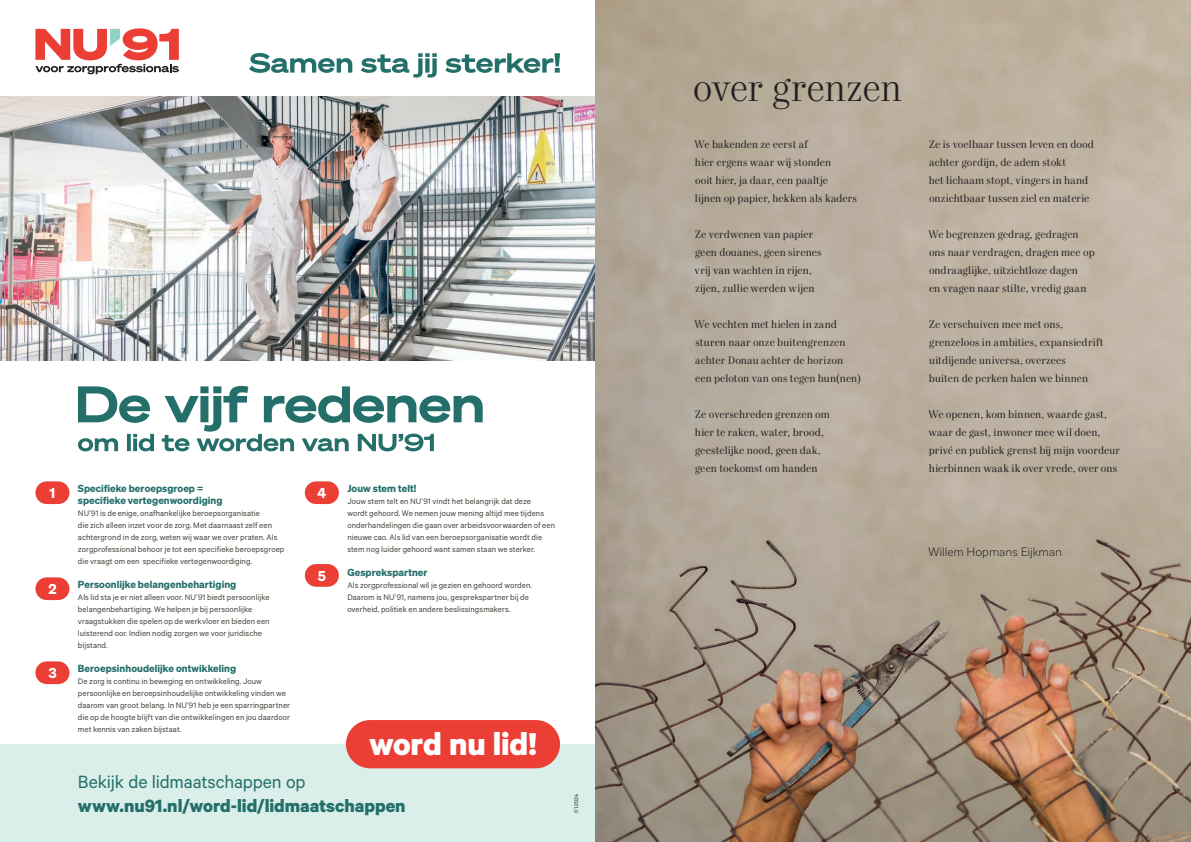
<style>
.page{position:relative;width:1191px;height:842px;background:#fff}
.page>*{position:absolute;margin:0;border:0;box-sizing:border-box;transform-origin:0 0}
.t1{font:300 40px "Mort Modern 07";letter-spacing:-.02em;color:#231f20}
.t2{font:700 35.5px "Calibre";letter-spacing:-.005em;color:#fff}
.t3{font:700 20px "Calibre";color:#246f6a}
.t4{font:20px "Calibre";letter-spacing:-.01em;color:#246f6a}
.t5{font:14px "Sohne Dreiviertelfett";color:#fff}
.t6{font:12px "Corporative Sans TAB";letter-spacing:-.005em;color:#231f20}
.t7{font:11px/18px "Mort Modern 08";letter-spacing:-.005em;color:#231f20}
.t8{font:10px/12px "Sohne Dreiviertelfett";letter-spacing:.005em;color:#246f6a}
.t9{font:9px/12px "Calibre";letter-spacing:.005em;color:#45483d}
.t10{font:6px "Calibre";color:#231f20}
</style>
<div class="page">
<div style="left:0;top:744px;width:595px;height:98px;background:#dbefea"></div>
<svg style="left:35px;top:28px;width:144px;height:46px"></svg>
<svg style="left:78px;top:386px;width:405px;height:66px"></svg>
<div style="left:346px;top:720px;width:214px;height:48px;background:#eb3e35;border-radius:24px"></div>
<div style="left:35px;top:481px;width:34px;height:23px;background:#eb3e35;border-radius:11px"></div>
<div style="left:305px;top:481px;width:34px;height:23px;background:#eb3e35;border-radius:11px"></div>
<div style="left:305px;top:564px;width:34px;height:23px;background:#eb3e35;border-radius:11px"></div>
<div style="left:35px;top:577px;width:34px;height:23px;background:#eb3e35;border-radius:11px"></div>
<div style="left:35px;top:661px;width:34px;height:23px;background:#eb3e35;border-radius:11px"></div>
<img style="left:0;top:97px;width:595px;height:263px">
<svg style="left:249px;top:53px;width:311px;height:25px"></svg>
<img style="left:595px;top:0;width:596px;height:842px">
<p class="t8" style="left:78px;top:482px;width:146px">Specifieke beroepsgroep = specifieke vertegenwoordiging</p>
<p class="t9" style="left:78px;top:507px;width:208px">NU’91 is de enige, onafhankelijke beroepsorganisatie<br>die zich alleen inzet voor de zorg. Met daarnaast zelf een achtergrond in de zorg, weten wij waar we over praten. Als zorgprofessional behoor je tot een specifieke beroepsgroep die vraagt om een specifieke vertegenwoordiging.</p>
<p class="t8" style="left:78px;top:578px;width:160px">Persoonlijke belangenbehartiging</p>
<p class="t9" style="left:78px;top:591px;width:193px">Als lid sta je er niet alleen voor. NU’91 biedt persoonlijke belangenbehartiging. We helpen je bij persoonlijke vraagstukken die spelen op de werkvloer en bieden een luisterend oor. Indien nodig zorgen we voor juridische bijstand.</p>
<p class="t8" style="left:78px;top:662px;width:160px">Beroepsinhoudelijke ontwikkeling</p>
<p class="t9" style="left:78px;top:675px;width:214px">De zorg is continu in beweging en ontwikkeling. Jouw persoonlijke en beroepsinhoudelijke ontwikkeling vinden we daarom van groot belang. In NU’91 heb je een sparringpartner die op de hoogte blijft van die ontwikkelingen en jou daardoor met kennis van zaken bijstaat.</p>
<h3 class="t5" style="left:50px;top:484px;width:7px">1</h3>
<h3 class="t5" style="left:317px;top:484px;width:10px">4</h3>
<h3 class="t5" style="left:318px;top:567px;width:10px">5</h3>
<h3 class="t5" style="left:48px;top:580px;width:10px">2</h3>
<h3 class="t5" style="left:48px;top:664px;width:10px">3</h3>
<p class="t8" style="left:347px;top:482px;width:71px">Jouw stem telt!</p>
<p class="t9" style="left:347px;top:495px;width:209px">Jouw stem telt en NU’91 vindt het belangrijk dat deze<br>wordt gehoord. We nemen jouw mening altijd mee tijdens onderhandelingen die gaan over arbeidsvoorwaarden of een nieuwe cao. Als lid van een beroepsorganisatie wordt die stem nog luider gehoord want samen staan we sterker.</p>
<p class="t8" style="left:347px;top:566px;width:82px">Gesprekspartner</p>
<p class="t9" style="left:347px;top:579px;width:186px">Als zorgprofessional wil je gezien en gehoord worden.<br>Daarom is NU’91, namens jou, gesprekspartner bij de overheid, politiek en andere beslissingsmakers.</p>
<h2 class="t2" style="left:369px;top:722px;width:169px">word nu lid!</h2>
<h3 class="t4" style="left:78px;top:770px;width:229px">Bekijk de lidmaatschappen op</h3>
<h3 class="t3" style="left:78px;top:793px;width:329px">www.nu91.nl/word-lid/lidmaatschappen</h3>
<p class="t10" style="left:572px;top:812px;width:20px;rotate:-90deg">01.2024</p>
<h1 class="t1" style="left:693px;top:64px;width:211px">over grenzen</h1>
<p class="t7" style="left:694px;top:136px;width:164px">We bakenden ze eerst af<br>hier ergens waar wij stonden<br>ooit hier, ja daar, een paaltje<br>lijnen op papier, hekken als kaders</p>
<p class="t7" style="left:694px;top:226px;width:129px">Ze verdwenen van papier geen douanes, geen sirenes vrij van wachten in rijen, zijen, zullie werden wijen</p>
<p class="t7" style="left:694px;top:316px;width:168px">We vechten met hielen in zand sturen naar onze buitengrenzen achter Donau achter de horizon een peloton van ons tegen hun(nen)</p>
<p class="t7" style="left:695px;top:406px;width:137px">Ze overschreden grenzen om hier te raken, water, brood, geestelijke nood, geen dak, geen toekomst om handen</p>
<p class="t7" style="left:928px;top:136px;width:167px">Ze is voelbaar tussen leven en dood achter gordijn, de adem stokt<br>het lichaam stopt, vingers in hand onzichtbaar tussen ziel en materie</p>
<p class="t7" style="left:928px;top:226px;width:168px">We begrenzen gedrag, gedragen ons naar verdragen, dragen mee op ondraaglijke, uitzichtloze dagen<br>en vragen naar stilte, vredig gaan</p>
<p class="t7" style="left:928px;top:316px;width:176px">Ze verschuiven mee met ons, grenzeloos in ambities, expansiedrift uitdijende universa, overzees<br>buiten de perken halen we binnen</p>
<p class="t7" style="left:928px;top:406px;width:193px">We openen, kom binnen, waarde gast, waar de gast, inwoner mee wil doen, privé en publiek grenst bij mijn voordeur hierbinnen waak ik over vrede, over ons</p>
<h3 class="t6" style="left:928px;top:545px;width:135px">Willem Hopmans Eijkman</h3>
</div>
